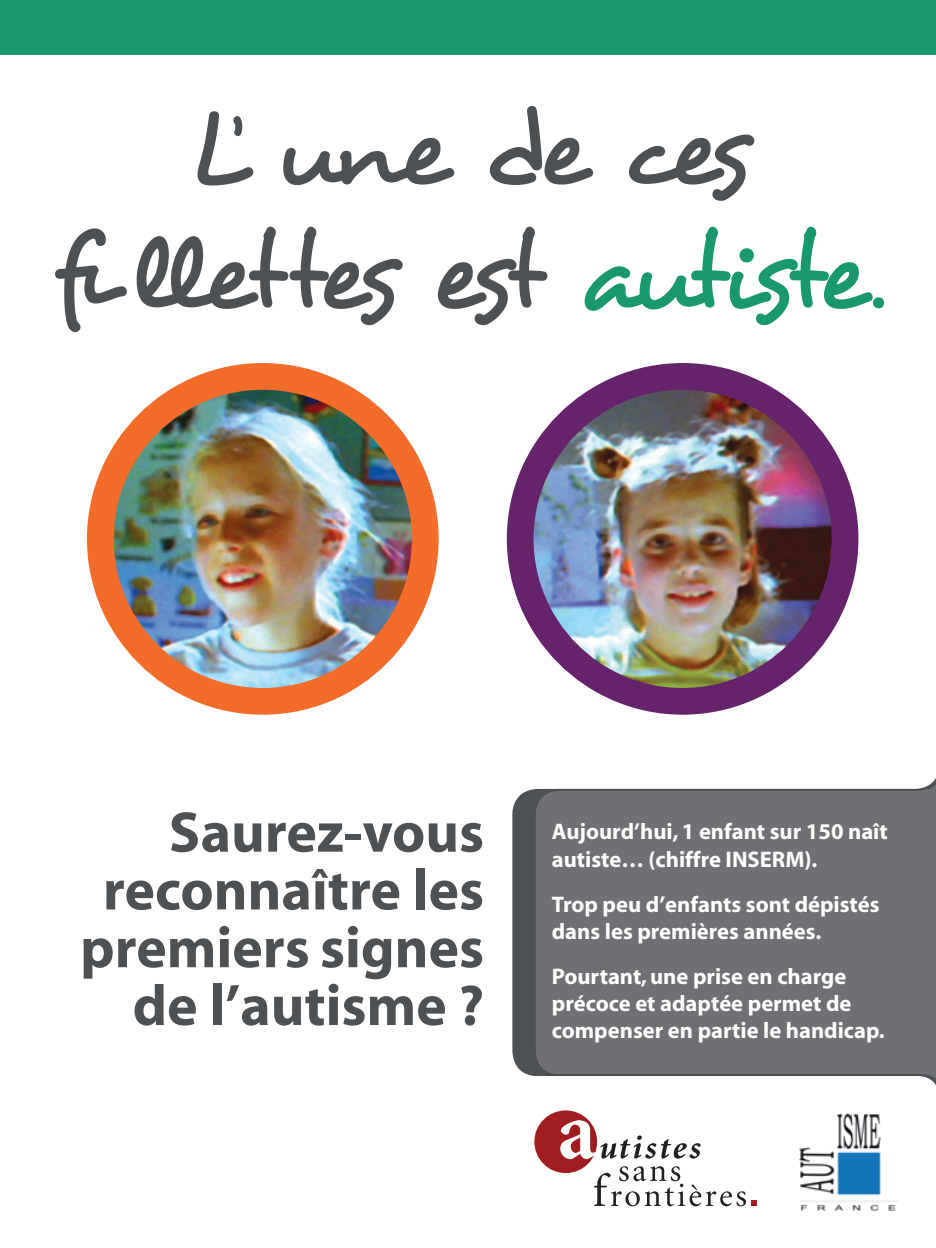
<style>
.page{position:relative;width:936px;height:1248px;background:#fff}
.page>*{position:absolute;margin:0;border:0;box-sizing:border-box;transform-origin:0 0}
.t1{font:107.2px/124.2px "Desyrel";letter-spacing:-.075em;color:#4e5154;text-align:center}
.t2{font:700 57.8px/57.8px "Myriad";color:#4e5154;text-align:right}
.t3{font:700 22.6px/27.2px "Myriad";color:#fff}
.s1{color:#19986d}
</style>
<div class="page">
<img style="left:100px;top:376px;width:325px;height:325px;border-radius:50%">
<div style="left:87px;top:363px;width:351px;height:351px;border:27px solid #f36c2a;border-radius:50%"></div>
<img style="left:520px;top:376px;width:325px;height:325px;border-radius:50%">
<div style="left:507px;top:363px;width:351px;height:351px;border:27px solid #65236c;border-radius:50%"></div>
<svg style="left:512px;top:789px;width:20px;height:287px;background:#585b5e"></svg>
<svg style="left:593px;top:1166px;width:163px;height:40px"></svg>
<div style="left:534px;top:1110px;width:63px;height:62px;background:#a01c1f;border-radius:50%"></div>
<svg style="left:560px;top:1120px;width:140px;height:38px"></svg>
<img style="left:799px;top:1113px;width:99px;height:96px">
<svg style="left:532px;top:779px;width:403px;height:305px;background:#76777b"></svg>
<div style="left:0;top:0;width:935px;height:55px;background:#19986d"></div>
<h1 class="t1" style="left:52px;top:91px;width:833px">L’ une de ces fillettes est <span class="s1">autiste.</span></h1>
<h2 class="t2" style="left:80px;top:805px;width:405px">Saurez-vous reconnaître les premiers signes de l’autisme ?</h2>
<p class="t3" style="left:552px;top:819px;width:337px">Aujourd’hui, 1 enfant sur 150 naît autiste… (chiffre INSERM).</p>
<p class="t3" style="left:552px;top:891px;width:329px">Trop peu d’enfants sont dépistés dans les premières années.</p>
<p class="t3" style="left:552px;top:963px;width:334px">Pourtant, une prise en charge précoce et adaptée permet de compenser en partie le handicap.</p>
</div>
